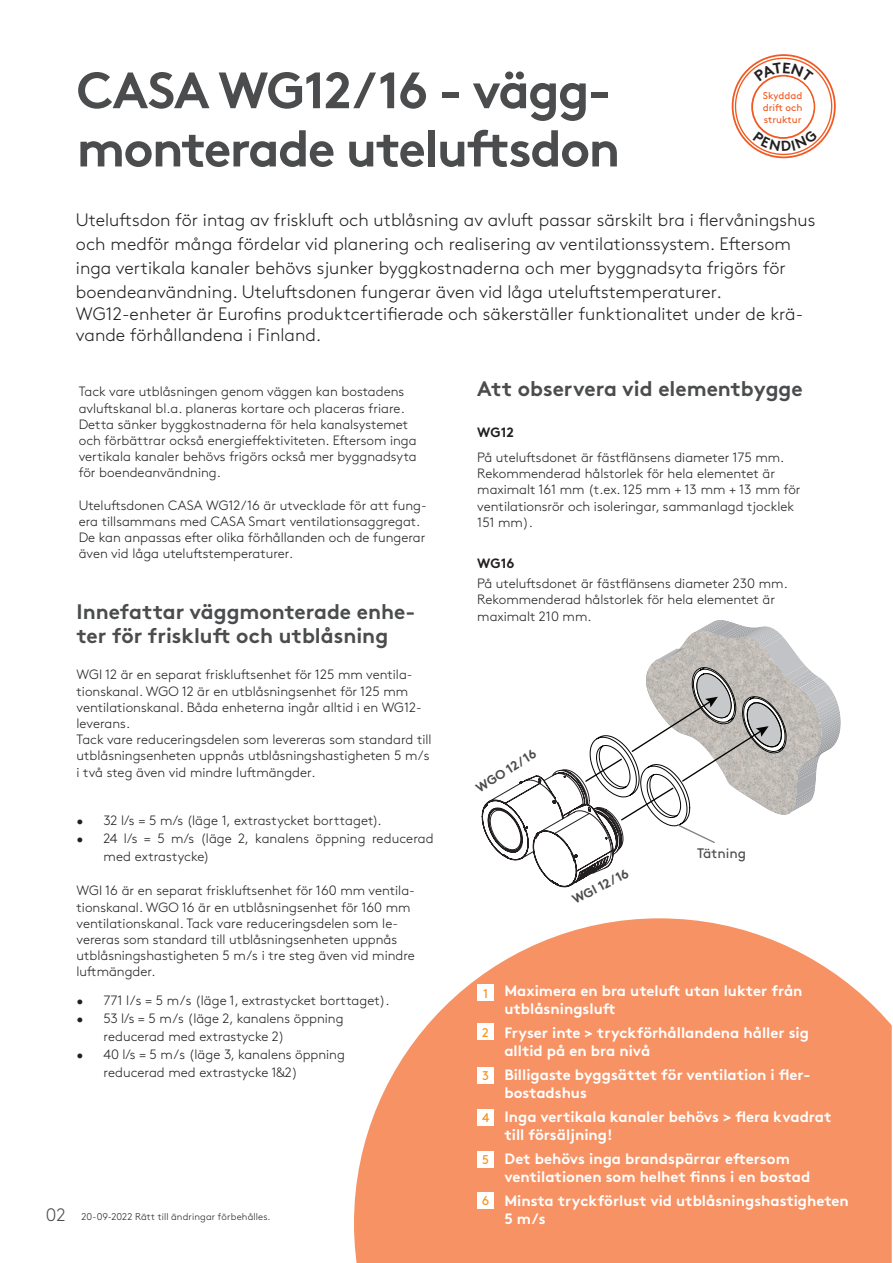
<style>
.page{position:relative;width:893px;height:1263px;background:#fff}
.page>*{position:absolute;margin:0;border:0;box-sizing:border-box;transform-origin:0 0}
.Main_header__34_pkt{font:700 51px "Swegon Brown";letter-spacing:-.03em;color:#4b4c4d}
.Sub_header__14_pkt{font:700 21px/24px "Swegon Brown";color:#4b4c4d}
.t1{font:300 18px/24px "Swegon Brown";color:#231f20}
.t2{font:700 15px/18px "Swegon Brown";color:#fff}
.Header_1{font:13.8px "Swegon Brown";color:#4b4c4d}
.Sub_header__14_pkt-2{font:300 13.5px/16.2px "Swegon Brown";color:#231f20}
.Sub_header__14_pkt-3{font:700 13.5px "Swegon Brown";color:#231f20}
.Header_1-2{font:700 12.75px "Swegon Brown";color:#4b4c4d}
.t3{font:12.6px "Swegon Brown";color:#f7931d}
.t4{font:700 9.9px/11.9px "Swegon Brown";color:#f15921;text-align:center}
.Header_1-3{font:9.9px/11.9px "Swegon Brown";color:#f15921}
.t5{font:300 9.75px "Swegon Brown";letter-spacing:.01em;color:#231f20}
.s1{font-size:18px;color:#4b4c4d}
</style>
<div class="page">
<div style="left:732px;top:54px;width:104px;height:104px;border:2px solid #f15921;border-radius:50%"></div>
<div style="left:751px;top:75px;width:64px;height:64px;border:2px solid #f15921;border-radius:50%"></div>
<div style="left:755px;top:77px;width:58px;height:59px;background:#fff;border-radius:50%"></div>
<div style="left:754px;top:77px;width:59px;height:59px;border:2px solid #fff;border-radius:50%"></div>
<svg style="left:354px;top:918px;width:538px;height:345px;background:#f7a27a"></svg>
<div style="left:477px;top:985px;width:17px;height:16px;background:#fff"></div>
<div style="left:477px;top:1024px;width:17px;height:16px;background:#fff"></div>
<div style="left:477px;top:1067px;width:17px;height:16px;background:#fff"></div>
<div style="left:477px;top:1109px;width:17px;height:16px;background:#fff"></div>
<div style="left:477px;top:1151px;width:17px;height:16px;background:#fff"></div>
<div style="left:477px;top:1192px;width:17px;height:16px;background:#fff"></div>
<svg style="left:482px;top:622px;width:359px;height:265px"></svg>
<svg style="left:754px;top:62px;width:60px;height:20px"></svg>
<svg style="left:753px;top:130px;width:65px;height:21px"></svg>
<p class="Main_header__34_pkt" style="left:77px;top:49px;width:537px">CASA WG12/16 - vägg-</p>
<p class="Main_header__34_pkt" style="left:77px;top:107px;width:545px">monterade uteluftsdon</p>
<p class="t4" style="left:756px;top:88px;width:56px">uojattu toiminta ja rakenne</p>
<p class="Header_1-3" style="left:763px;top:89px;width:41px">Skyddad</p>
<p class="Header_1-3" style="left:763px;top:101px;width:41px">drift och struktur</p>
<p class="t1" style="left:76px;top:207px;width:741px">Uteluftsdon för intag av friskluft och utblåsning av avluft passar särskilt bra i flervåningshus och medför många fördelar vid planering och realisering av ventilationssystem. Eftersom inga vertikala kanaler behövs sjunker byggkostnaderna och mer byggnadsyta frigörs för boendeanvändning. Uteluftsdonen fungerar även vid låga uteluftstemperaturer.</p>
<p class="t1" style="left:76px;top:302px;width:729px;line-height:21.6px">WG12-enheter är Eurofins produktcertifierade och säkerställer funktionalitet under de krä&shy;vande förhållandena i Finland.</p>
<p class="Sub_header__14_pkt-2" style="left:79px;top:383px;width:340px">Tack vare utblåsningen genom väggen kan bostadens avluftskanal bl.a. planeras kortare och placeras friare.<br>Detta sänker byggkostnaderna för hela kanalsystemet och förbättrar också energieffektiviteten. Eftersom inga vertikala kanaler behövs frigörs också mer byggnadsyta för boendeanvändning.</p>
<p class="Sub_header__14_pkt-2" style="left:79px;top:496px;width:349px">Uteluftsdonen CASA WG12/16 är utvecklade för att fung&shy;era tillsammans med CASA Smart ventilationsaggregat.<br>De kan anpassas efter olika förhållanden och de fungerar även vid låga uteluftstemperaturer.</p>
<p class="Sub_header__14_pkt" style="left:77px;top:597px;width:340px">Innefattar väggmonterade enhe&shy;ter för friskluft och utblåsning</p>
<p class="Sub_header__14_pkt-2" style="left:77px;top:665px;width:347px">WGI 12 är en separat friskluftsenhet för 125 mm ventila&shy;tionskanal. WGO 12 är en utblåsningsenhet för 125 mm ventilationskanal. Båda enheterna ingår alltid i en WG12- leverans.</p>
<p class="Sub_header__14_pkt-2" style="left:77px;top:730px;width:357px">Tack vare reduceringsdelen som levereras som standard till utblåsningsenheten uppnås utblåsningshastigheten 5 m/s i två steg även vid mindre luftmängder.</p>
<p class="Sub_header__14_pkt-2" style="left:77px;top:811px;width:306px">• 32 l/s = 5 m/s (läge 1, extrastycket borttaget).</p>
<p class="Sub_header__14_pkt-2" style="left:104px;top:828px;width:332px;line-height:18px;text-indent:-27px">• 24 l/s = 5 m/s (läge 2, kanalens öppning reducerad med extrastycke)</p>
<p class="Sub_header__14_pkt-2" style="left:77px;top:881px;width:340px">WGI 16 är en separat friskluftsenhet för 160 mm ventila&shy;tionskanal. WGO 16 är en utblåsningsenhet för 160 mm ventilationskanal. Tack vare reduceringsdelen som le&shy;vereras som standard till utblåsningsenheten uppnås utblåsningshastigheten 5 m/s i tre steg även vid mindre luftmängder.</p>
<p class="Sub_header__14_pkt-2" style="left:77px;top:991px;width:315px">• 771 l/s = 5 m/s (läge 1, extrastycket borttaget).</p>
<p class="Sub_header__14_pkt-2" style="left:104px;top:1008px;width:242px;line-height:18px;text-indent:-27px">• 53 l/s = 5 m/s (läge 2, kanalens öppning reducerad med extrastycke 2)</p>
<p class="Sub_header__14_pkt-2" style="left:104px;top:1044px;width:243px;line-height:18px;text-indent:-27px">• 40 l/s = 5 m/s (läge 3, kanalens öppning reducerad med extrastycke 1&amp;2)</p>
<p class="t5" style="left:46px;top:1210px;width:226px"><span class="s1">02</span> 20-09-2022 Rätt till ändringar förbehålles.</p>
<p class="Sub_header__14_pkt" style="left:477px;top:375px;width:327px">Att observera vid elementbygge</p>
<p class="Sub_header__14_pkt-3" style="left:477px;top:422px;width:38px">WG12</p>
<p class="Sub_header__14_pkt-2" style="left:477px;top:448px;width:325px">På uteluftsdonet är fästflänsens diameter 175 mm.<br>Rekommenderad hålstorlek för hela elementet är maximalt 161 mm (t.ex. 125 mm + 13 mm + 13 mm för ventilationsrör och isoleringar, sammanlagd tjocklek 151 mm).</p>
<p class="Sub_header__14_pkt-3" style="left:477px;top:552px;width:39px">WG16</p>
<p class="Sub_header__14_pkt-2" style="left:477px;top:574px;width:312px">På uteluftsdonet är fästflänsens diameter 230 mm.<br>Rekommenderad hålstorlek för hela elementet är</p>
<p class="Sub_header__14_pkt-2" style="left:477px;top:607px;width:116px">maximalt 210 mm.</p>
<p class="Header_1-2" style="left:472px;top:780px;width:70px;rotate:-32deg">WGO 12/16</p>
<p class="Header_1-2" style="left:568px;top:891px;width:63px;rotate:-27deg">WGI 12/16</p>
<p class="Header_1" style="left:697px;top:843px;width:51px">Tätning</p>
<p class="t3" style="left:483px;top:984px;width:7px">1</p>
<p class="t3" style="left:482px;top:1023px;width:8px">2</p>
<p class="t3" style="left:482px;top:1066px;width:8px">3</p>
<p class="t3" style="left:482px;top:1108px;width:9px">4</p>
<p class="t3" style="left:482px;top:1150px;width:8px">5</p>
<p class="t3" style="left:482px;top:1191px;width:9px">6</p>
<p class="t2" style="left:504px;top:980px;width:300px">Maximera en bra uteluft utan lukter från utblåsningsluft</p>
<p class="t2" style="left:504px;top:1022px;width:306px">Fryser inte &gt; tryckförhållandena håller sig alltid på en bra nivå</p>
<p class="t2" style="left:504px;top:1064px;width:308px">Billigaste byggsättet för ventilation i fler&shy;bostadshus</p>
<p class="t2" style="left:504px;top:1106px;width:329px">Inga vertikala kanaler behövs &gt; flera kvadrat till försäljning!</p>
<p class="t2" style="left:504px;top:1148px;width:307px">Det behövs inga brandspärrar eftersom ventilationen som helhet finns i en bostad</p>
<p class="t2" style="left:504px;top:1190px;width:346px">Minsta tryckförlust vid utblåsningshastigheten<br>5 m/s</p>
</div>
